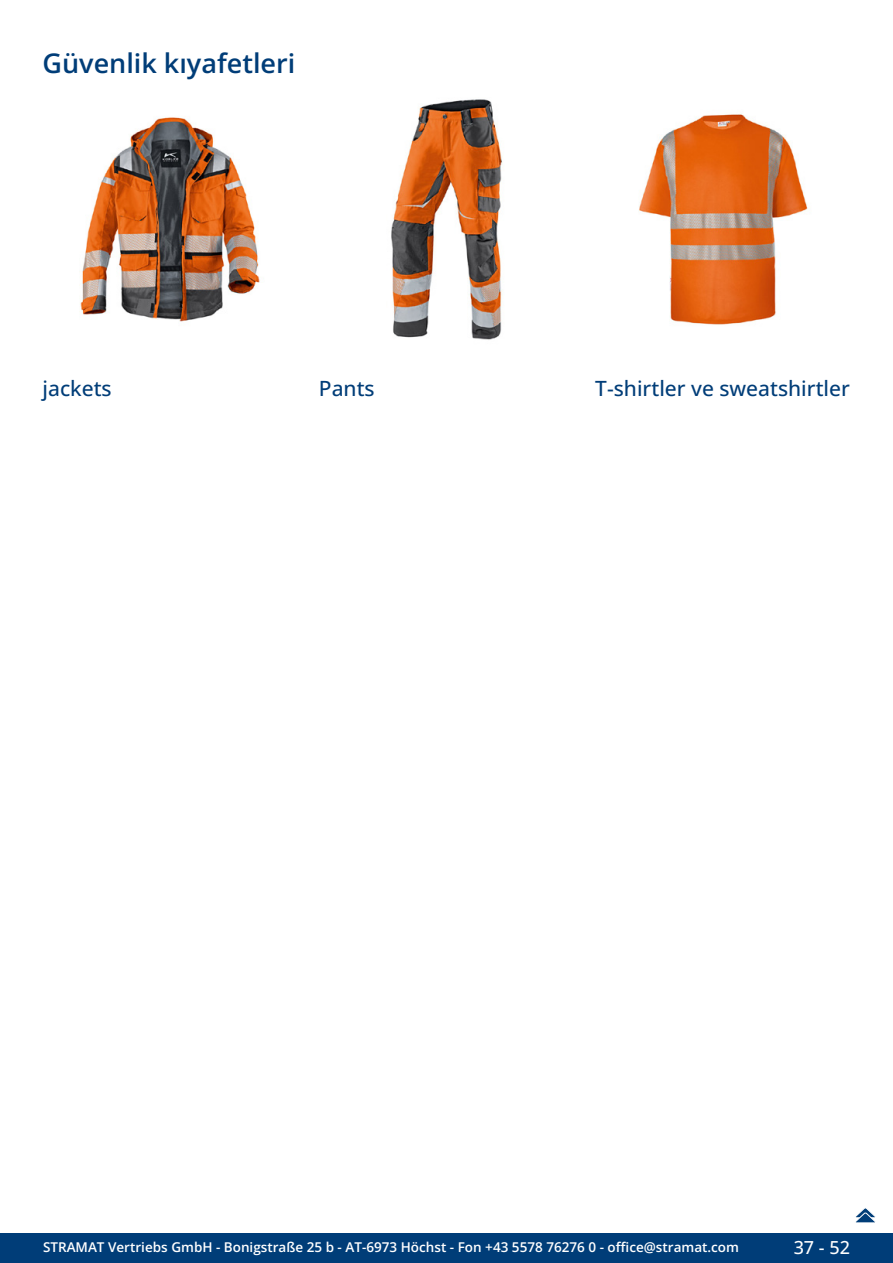
<style>
.page{position:relative;width:893px;height:1263px;background:#fff}
.page>*{position:absolute;margin:0;border:0;box-sizing:border-box;transform-origin:0 0}
.GruppeName{font:600 27px "Open Sans";color:#003d78}
.Übersicth{font:500 21px "Open Sans";color:#003d78}
.t1{font:500 18px "Open Sans";color:#fff}
.t2{font:600 13.5px "Open Sans";color:#fff}
</style>
<div class="page">
<div style="left:0;top:1233px;width:893px;height:30px;background:#003d78"></div>
<img style="left:79px;top:117px;width:181px;height:205px">
<img style="left:391px;top:99px;width:112px;height:241px">
<img style="left:639px;top:113px;width:169px;height:212px">
<svg style="left:855px;top:1208px;width:21px;height:15px"></svg>
<p class="GruppeName" style="left:43px;top:44px;width:254px">Güvenlik kıyafetleri</p>
<p class="Übersicth" style="left:43px;top:374px;width:71px">jackets</p>
<p class="Übersicth" style="left:319px;top:374px;width:57px">Pants</p>
<p class="Übersicth" style="left:595px;top:374px;width:256px">T-shirtler ve sweatshirtler</p>
<p class="t2" style="left:43px;top:1238px;width:698px">STRAMAT Vertriebs GmbH - Bonigstraße 25 b - AT-6973 Höchst - Fon +43 5578 76276 0 - office@stramat.com</p>
<h3 class="t1" style="left:794px;top:1234px;width:58px">37 - 52</h3>
</div>
